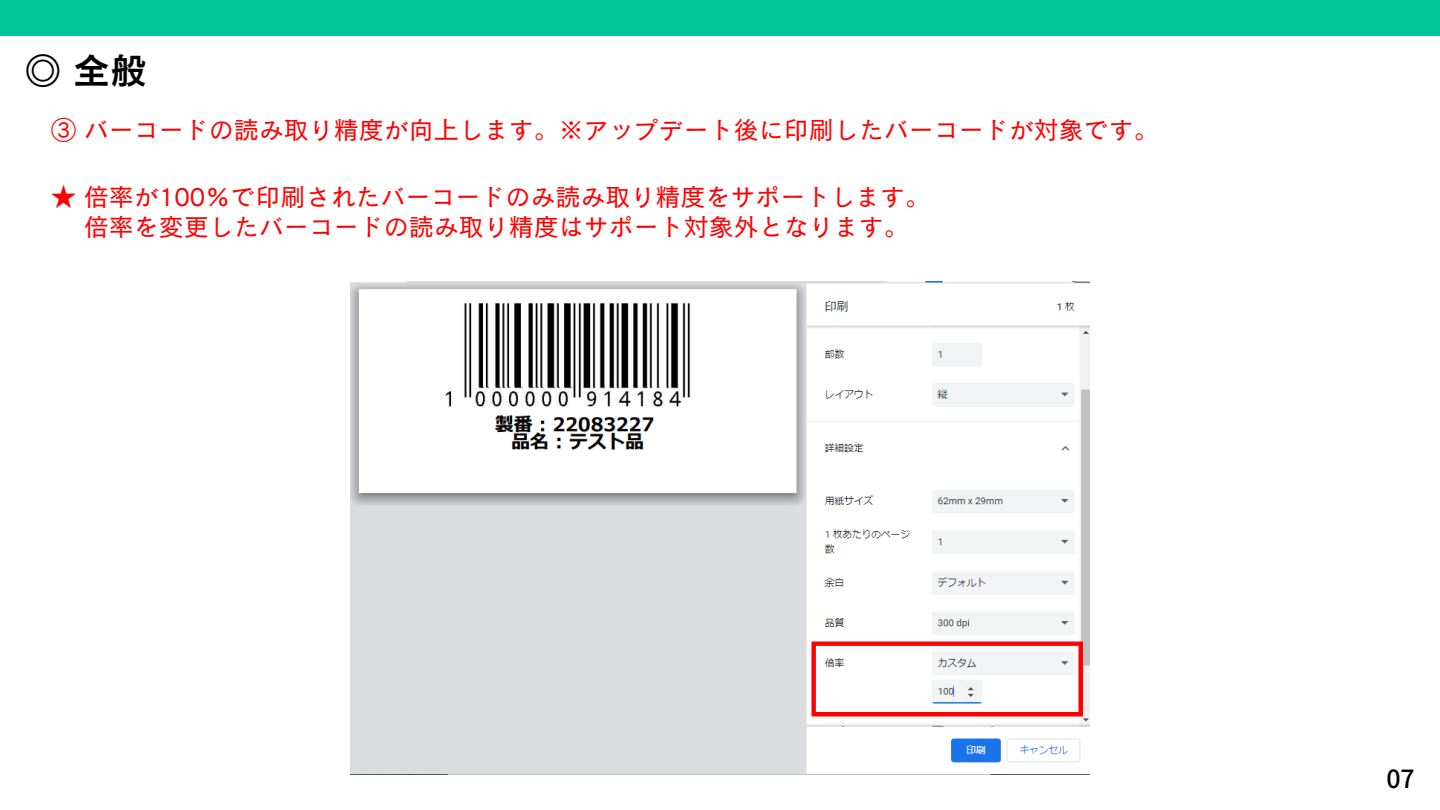
<style>
.page{position:relative;width:1440px;height:810px;background:#fff}
.page>*{position:absolute;margin:0;border:0;box-sizing:border-box;transform-origin:0 0}
.t1{font:37px "Canva Cezanne Pro N DB";color:#000}
.t2{font:25px/30px "Canva Cezanne Pro N M";color:#f00;text-align:center}
.t3{font:500 25px "Noto Sans JP";color:#000}
</style>
<div class="page">
<div style="left:0;top:0;width:1440px;height:35px;background:#00c49a"></div>
<img style="left:350px;top:281px;width:740px;height:493px">
<svg style="left:811px;top:641px;width:272px;height:75px"></svg>
<h1 class="t1" style="left:25px;top:51px;width:124px">◎ 全般</h1>
<p class="t2" style="left:51px;top:114px;width:1109px">③ バーコードの読み取り精度が向上します。※アップデート後に印刷したバーコードが対象です。</p>
<p class="t2" style="left:51px;top:182px;width:881px">★ 倍率が100％で印刷されたバーコードのみ読み取り精度をサポートします。倍率を変更したバーコードの読み取り精度はサポート対象外となります。</p>
<p class="t3" style="left:1386px;top:759px;width:30px">07</p>
</div>
